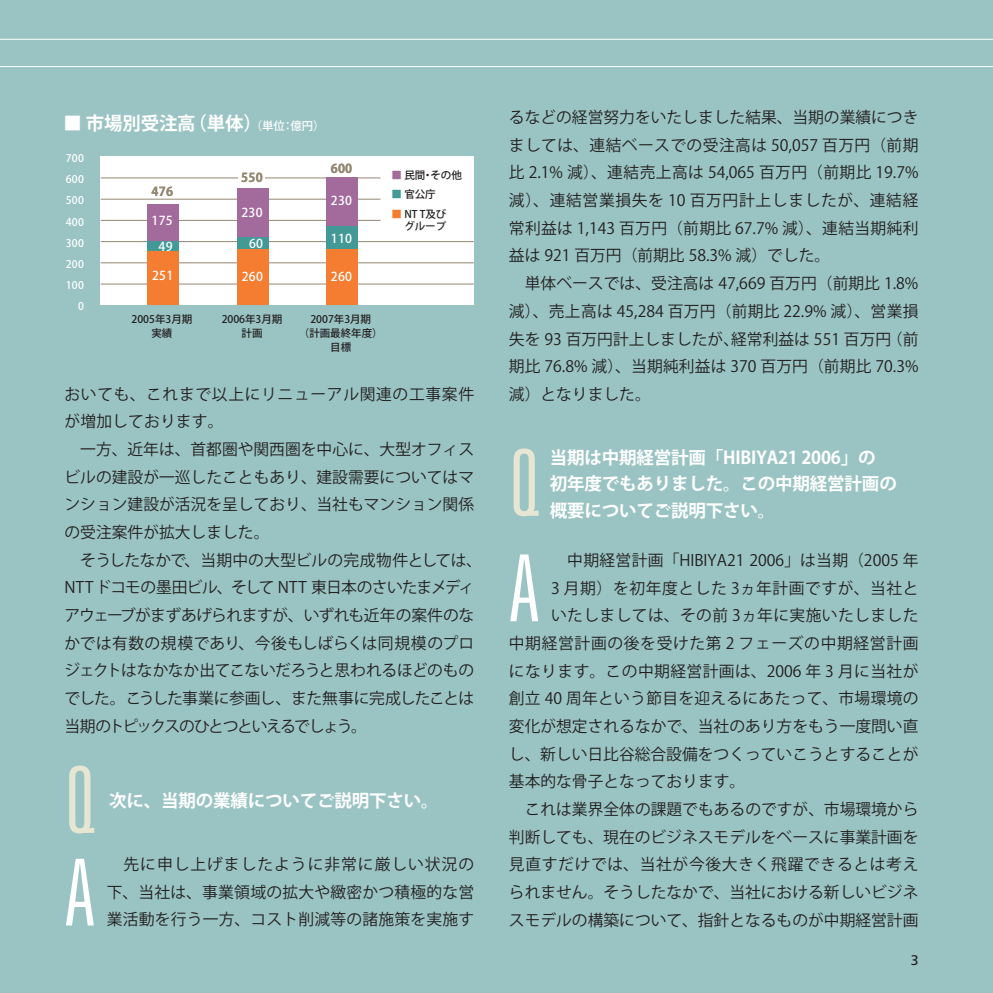
<style>
.page{position:relative;width:993px;height:993px;background:#fff}
.page>*{position:absolute;margin:0;border:0;box-sizing:border-box;transform-origin:0 0}
.t1{font:300 ultra-condensed 92.4px "Univers";color:#fff}
.t2{font:300 ultra-condensed 92.4px "Univers";color:#e7e6d3}
.t3{font:18.38px "Koz Go Std Bold 90 pv RKSJ H";letter-spacing:-.005em;color:#fff}
.t4{font:17.5px/26.2px "Koz Go Std Bold 90 pv RKSJ H";letter-spacing:-.01em;color:#fff}
.t5{font:15.75px/27.7px "Koz Go Std Regular 90 pv RKSJ H";color:#231f20;text-align:justify}
.t6{font:15.75px/27.7px "Koz Go Std Regular 90 pv RKSJ H";letter-spacing:-.035em;color:#231f20}
.t7{font:15.75px/27.7px "Koz Go Std Regular 90 pv RKSJ H";letter-spacing:.04em;color:#231f20}
.t8{font:15.75px "Koz Go Std Regular 90 pv RKSJ H";letter-spacing:.025em;color:#231f20}
.t9{font:15.75px "Koz Go Std Regular 90 pv RKSJ H";letter-spacing:.02em;color:#231f20}
.t10{font:15.75px "Koz Go Std Regular 90 pv RKSJ H";letter-spacing:.045em;color:#231f20}
.t11{font:14px "Frutiger";color:#231f20}
.t12{font:12.25px "Koz Go Std Medium 90 pv RKSJ H";letter-spacing:.02em;color:#fff}
.t13{font:12.25px "Koz Go Std Bold 90 pv RKSJ H";letter-spacing:.02em;color:#948772}
.t14{font:10.5px/14px "Koz Go Std Medium 90 pv RKSJ H";letter-spacing:-.005em;color:#231f20;text-align:center}
.t15{font:10.5px "Koz Go Std Medium 90 pv RKSJ H";letter-spacing:.02em;color:#fff}
.s1{font-family:"Koz Go Std Medium 90 pv RKSJ H";font-size:11.38px}
.s2{color:#a36a9c}
.s3{color:#439995}
.s4{color:#f47d31}
</style>
<div class="page">
<div style="left:0;top:0;width:992px;height:992px;background:#9ac4c3"></div>
<hr style="left:0;top:39px;width:992px;height:1px;background:#fff">
<hr style="left:0;top:66px;width:992px;height:1px;background:#fff">
<div style="left:100px;top:156px;width:373px;height:149px;background:#fff"></div>
<hr style="left:101px;top:283px;width:372px;height:1px;background:#948772">
<hr style="left:101px;top:262px;width:372px;height:1px;background:#948772">
<hr style="left:101px;top:241px;width:372px;height:1px;background:#948772">
<hr style="left:101px;top:220px;width:279px;height:1px;background:#948772">
<hr style="left:101px;top:199px;width:279px;height:1px;background:#948772">
<hr style="left:101px;top:177px;width:279px;height:1px;background:#948772">
<div style="left:147px;top:204px;width:32px;height:39px;background:#a36a9c"></div>
<div style="left:147px;top:241px;width:32px;height:11px;background:#439995"></div>
<div style="left:147px;top:251px;width:32px;height:54px;background:#f47d31"></div>
<div style="left:236px;top:188px;width:32px;height:52px;background:#a36a9c"></div>
<div style="left:236px;top:237px;width:32px;height:15px;background:#439995"></div>
<div style="left:236px;top:249px;width:32px;height:56px;background:#f47d31"></div>
<div style="left:326px;top:177px;width:32px;height:64px;background:#a36a9c"></div>
<div style="left:326px;top:226px;width:32px;height:39px;background:#439995"></div>
<div style="left:326px;top:249px;width:32px;height:56px;background:#f47d31"></div>
<div style="left:238px;top:175px;width:27px;height:7px;background:#fff"></div>
<p class="t3" style="left:63px;top:116px;width:262px">■ 市場別受注高（単体）<span class="s1">（単位：億円）</span></p>
<p class="t15" style="left:66px;top:154px;width:20px">700</p>
<p class="t15" style="left:66px;top:175px;width:20px">600</p>
<p class="t15" style="left:66px;top:196px;width:20px">500</p>
<p class="t15" style="left:66px;top:218px;width:20px">400</p>
<p class="t15" style="left:66px;top:239px;width:20px">300</p>
<p class="t15" style="left:66px;top:260px;width:20px">200</p>
<p class="t13" style="left:152px;top:187px;width:23px">476</p>
<p class="t12" style="left:151px;top:216px;width:23px">175</p>
<p class="t12" style="left:158px;top:242px;width:16px">49</p>
<p class="t13" style="left:241px;top:173px;width:23px">550</p>
<p class="t12" style="left:241px;top:207px;width:23px">230</p>
<p class="t12" style="left:249px;top:239px;width:16px">60</p>
<p class="t13" style="left:330px;top:164px;width:23px">600</p>
<p class="t12" style="left:331px;top:196px;width:23px">230</p>
<p class="t12" style="left:331px;top:234px;width:23px">110</p>
<p class="t15" style="left:66px;top:281px;width:20px">100</p>
<p class="t15" style="left:78px;top:302px;width:7px">0</p>
<p class="t12" style="left:152px;top:270px;width:23px">251</p>
<p class="t12" style="left:242px;top:271px;width:23px">260</p>
<p class="t12" style="left:331px;top:271px;width:23px">260</p>
<p class="t14" style="left:131px;top:313px;width:62px">2005年3月期実績</p>
<p class="t14" style="left:222px;top:313px;width:62px">2006年3月期計画</p>
<p class="t14" style="left:299px;top:313px;width:85px">2007年3月期<br>（計画最終年度）目標</p>
<p class="t14" style="left:391px;top:170px;width:72px"><span class="s2">■</span> 民間・その他</p>
<p class="t14" style="left:391px;top:189px;width:46px"><span class="s3">■</span> 官公庁</p>
<p class="t14" style="left:391px;top:209px;width:56px;line-height:12.2px;text-align:left"><span class="s4">■</span> NT T及び　グループ</p>
<p class="t7" style="left:64px;top:382px;width:411px">おいても、これまで以上にリニューアル関連の工事案件が増加しております。</p>
<p class="t5" style="left:64px;top:437px;width:411px;text-indent:16px">一方、近年は、首都圏や関西圏を中心に、大型オフィスビルの建設が一巡したこともあり、建設需要についてはマンション建設が活況を呈しており、当社もマンション関係の受注案件が拡大しました。</p>
<p class="t6" style="left:64px;top:548px;width:419px;text-indent:16px">そうしたなかで、当期中の大型ビルの完成物件としては、<br>NTT ドコモの墨田ビル、そして NTT 東日本のさいたまメディアウェーブがまずあげられますが、いずれも近年の案件のなかでは有数の規模であり、今後もしばらくは同規模のプロジェクトはなかなか出てこないだろうと思われるほどのものでした。こうした事業に参画し、また無事に完成したことは当期のトピックスのひとつといえるでしょう。</p>
<h1 class="t2" style="left:64px;top:765px;width:32px">Q</h1>
<p class="t4" style="left:109px;top:789px;width:331px">次に、当期の業績についてご説明下さい。</p>
<h1 class="t1" style="left:64px;top:858px;width:32px">A</h1>
<p class="t5" style="left:107px;top:852px;width:369px;text-indent:17px">先に申し上げましたように非常に厳しい状況の下、当社は、事業領域の拡大や緻密かつ積極的な営業活動を行う一方、コスト削減等の諸施策を実施す</p>
<p class="t5" style="left:508px;top:105px;width:411px;text-align:left">るなどの経営努力をいたしました結果、当期の業績につきましては、連結ベースでの受注高は 50,057 百万円（前期比 2.1% 減）、連結売上高は 54,065 百万円（前期比 19.7%減）、連結営業損失を 10 百万円計上しましたが、連結経常利益は 1,143 百万円（前期比 67.7% 減）、連結当期純利益は 921 百万円（前期比 58.3% 減）でした。<br>　単体ベースでは、受注高は 47,669 百万円（前期比 1.8%減）、売上高は 45,284 百万円（前期比 22.9% 減）、営業損失を 93 百万円計上しましたが、経常利益は 551 百万円（前期比 76.8% 減）、当期純利益は 370 百万円（前期比 70.3%減）となりました。</p>
<h1 class="t2" style="left:508px;top:449px;width:32px">Q</h1>
<p class="t4" style="left:549px;top:446px;width:348px">当期は中期経営計画「HIBIYA21 2006」の初年度でもありました。この中期経営計画の概要についてご説明下さい。</p>
<h1 class="t1" style="left:508px;top:554px;width:32px">A</h1>
<p class="t5" style="left:567px;top:548px;width:352px">中期経営計画「HIBIYA21 2006」は当期（2005 年</p>
<p class="t7" style="left:551px;top:575px;width:369px">3 月期）を初年度とした 3ヵ年計画ですが、当社と</p>
<p class="t8" style="left:551px;top:609px;width:369px">いたしましては、その前 3ヵ年に実施いたしました</p>
<p class="t7" style="left:508px;top:631px;width:411px">中期経営計画の後を受けた第 2 フェーズの中期経営計画</p>
<p class="t8" style="left:508px;top:664px;width:411px">になります。この中期経営計画は、2006 年 3 月に当社が</p>
<p class="t9" style="left:508px;top:692px;width:411px">創立 40 周年という節目を迎えるにあたって、市場環境の</p>
<p class="t5" style="left:508px;top:714px;width:411px">変化が想定されるなかで、当社のあり方をもう一度問い直</p>
<p class="t5" style="left:508px;top:741px;width:411px">し、新しい日比谷総合設備をつくっていこうとすることが</p>
<p class="t5" style="left:508px;top:769px;width:238px">基本的な骨子となっております。</p>
<p class="t5" style="left:524px;top:797px;width:395px">これは業界全体の課題でもあるのですが、市場環境から</p>
<p class="t5" style="left:508px;top:824px;width:411px">判断しても、現在のビジネスモデルをベースに事業計画を</p>
<p class="t10" style="left:508px;top:858px;width:411px">見直すだけでは、当社が今後大きく飛躍できるとは考え</p>
<p class="t5" style="left:508px;top:880px;width:411px">られません。そうしたなかで、当社における新しいビジネ</p>
<p class="t5" style="left:508px;top:907px;width:411px">スモデルの構築について、指針となるものが中期経営計画</p>
<p class="t11" style="left:910px;top:953px;width:9px">3</p>
</div>
